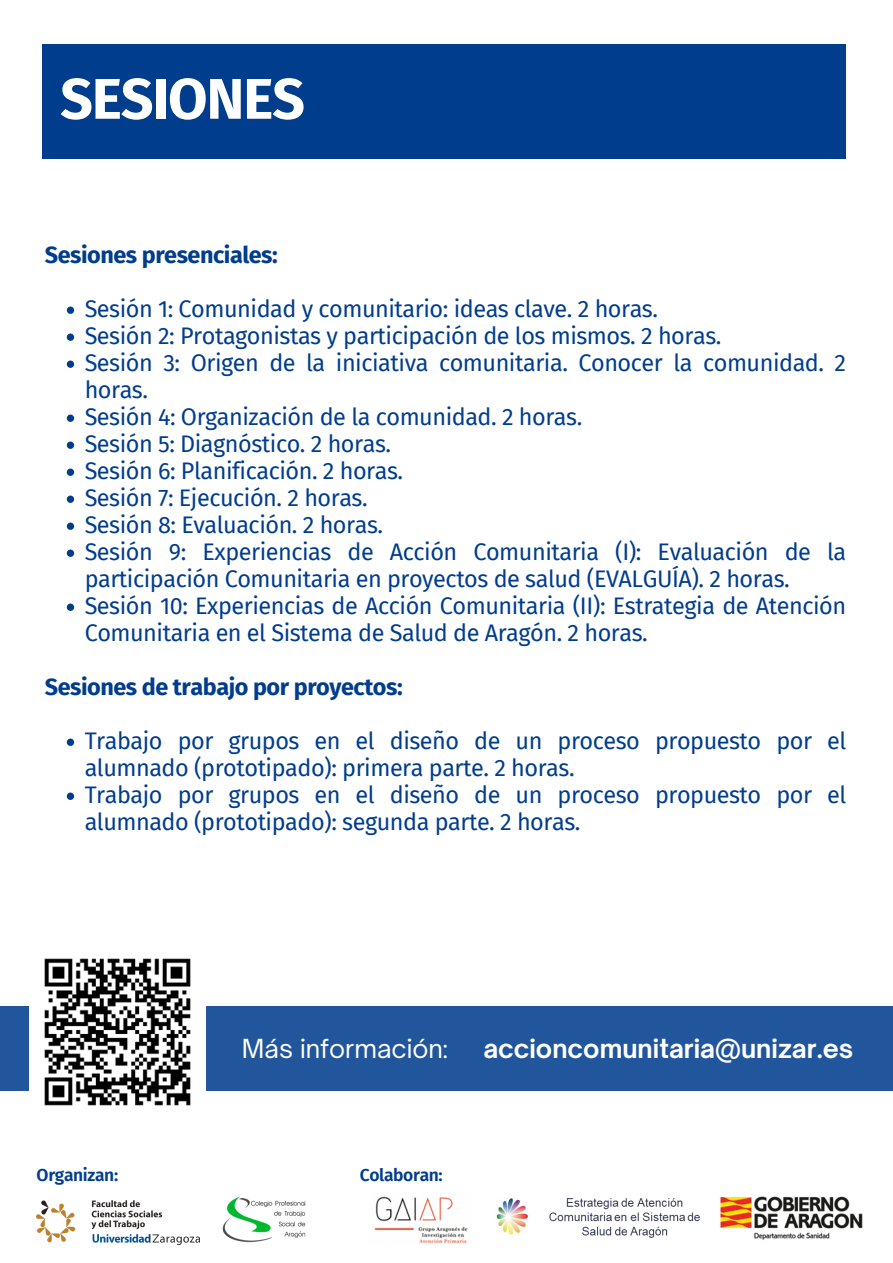
<style>
.page{position:relative;width:893px;height:1263px;background:#fff}
.page>*{position:absolute;margin:0;border:0;box-sizing:border-box;transform-origin:0 0}
.t1{font:700 57.22px "Fira Sans";letter-spacing:-.02em;color:#fff}
.t2{font:700 25.2px "Open Sauce One";color:#fff}
.t3{font:25.2px "Open Sauce One";color:#fff}
.t4{font:23.4px/27px "Fira Sans";letter-spacing:-.02em;color:#013d8d}
.t5{font:700 23.4px "Fira Sans";letter-spacing:-.02em;color:#013d8d}
.t6{font:600 17.4px "Fira Sans";letter-spacing:-.02em;color:#013d8d}
</style>
<div class="page">
<div style="left:0;top:1006px;width:893px;height:85px;background:#22569c"></div>
<img style="left:29px;top:958px;width:177px;height:148px">
<img style="left:37px;top:1200px;width:162px;height:44px">
<img style="left:222px;top:1196px;width:84px;height:46px">
<img style="left:720px;top:1196px;width:143px;height:45px">
<img style="left:374px;top:1196px;width:94px;height:47px">
<img style="left:496px;top:1198px;width:204px;height:40px">
<div style="left:42px;top:45px;width:803px;height:114px;background:#013d8d"></div>
<svg style="left:67px;top:307px;width:7px;height:7px"></svg>
<svg style="left:67px;top:334px;width:7px;height:7px"></svg>
<svg style="left:67px;top:361px;width:7px;height:7px"></svg>
<svg style="left:67px;top:415px;width:7px;height:7px"></svg>
<svg style="left:67px;top:442px;width:7px;height:7px"></svg>
<svg style="left:67px;top:469px;width:7px;height:7px"></svg>
<svg style="left:67px;top:496px;width:7px;height:7px"></svg>
<svg style="left:67px;top:523px;width:7px;height:7px"></svg>
<svg style="left:67px;top:550px;width:7px;height:7px"></svg>
<svg style="left:67px;top:604px;width:7px;height:7px"></svg>
<svg style="left:67px;top:739px;width:7px;height:7px"></svg>
<svg style="left:67px;top:793px;width:7px;height:7px"></svg>
<h1 class="t1" style="left:60px;top:65px;width:246px">SESIONES</h1>
<p class="t5" style="left:45px;top:241px;width:234px">Sesiones presenciales:</p>
<p class="t4" style="left:85px;top:296px;width:575px">Sesión 1: Comunidad y comunitario: ideas clave. 2 horas.</p>
<p class="t4" style="left:85px;top:323px;width:638px">Sesión 2: Protagonistas y participación de los mismos. 2 horas.</p>
<p class="t4" style="left:85px;top:350px;width:763px">Sesión 3: Origen de la iniciativa comunitaria. Conocer la comunidad. 2 horas.</p>
<p class="t4" style="left:85px;top:404px;width:499px">Sesión 4: Organización de la comunidad. 2 horas.</p>
<p class="t4" style="left:85px;top:431px;width:308px">Sesión 5: Diagnóstico. 2 horas.</p>
<p class="t4" style="left:85px;top:458px;width:320px">Sesión 6: Planificación. 2 horas.</p>
<p class="t4" style="left:85px;top:485px;width:284px">Sesión 7: Ejecución. 2 horas.</p>
<h2 class="t4" style="left:85px;top:512px;width:300px">Sesión 8: Evaluación. 2 horas.</h2>
<p class="t4" style="left:85px;top:539px;width:763px">Sesión 9: Experiencias de Acción Comunitaria (I): Evaluación de la participación Comunitaria en proyectos de salud (EVALGUÍA). 2 horas.</p>
<p class="t4" style="left:85px;top:593px;width:763px">Sesión 10: Experiencias de Acción Comunitaria (II): Estrategia de Atención<br>Comunitaria en el Sistema de Salud de Aragón. 2 horas.</p>
<p class="t5" style="left:45px;top:673px;width:359px">Sesiones de trabajo por proyectos:</p>
<h3 class="t4" style="left:85px;top:728px;width:763px">Trabajo por grupos en el diseño de un proceso propuesto por el alumnado (prototipado): primera parte. 2 horas.</h3>
<p class="t4" style="left:85px;top:782px;width:763px">Trabajo por grupos en el diseño de un proceso propuesto por el alumnado (prototipado): segunda parte. 2 horas.</p>
<h2 class="t3" style="left:242px;top:1033px;width:208px">Más información:</h2>
<h2 class="t2" style="left:483px;top:1033px;width:371px">accioncomunitaria@unizar.es</h2>
<p class="t6" style="left:37px;top:1164px;width:83px">Organizan:</p>
<p class="t6" style="left:360px;top:1164px;width:84px">Colaboran:</p>
</div>
